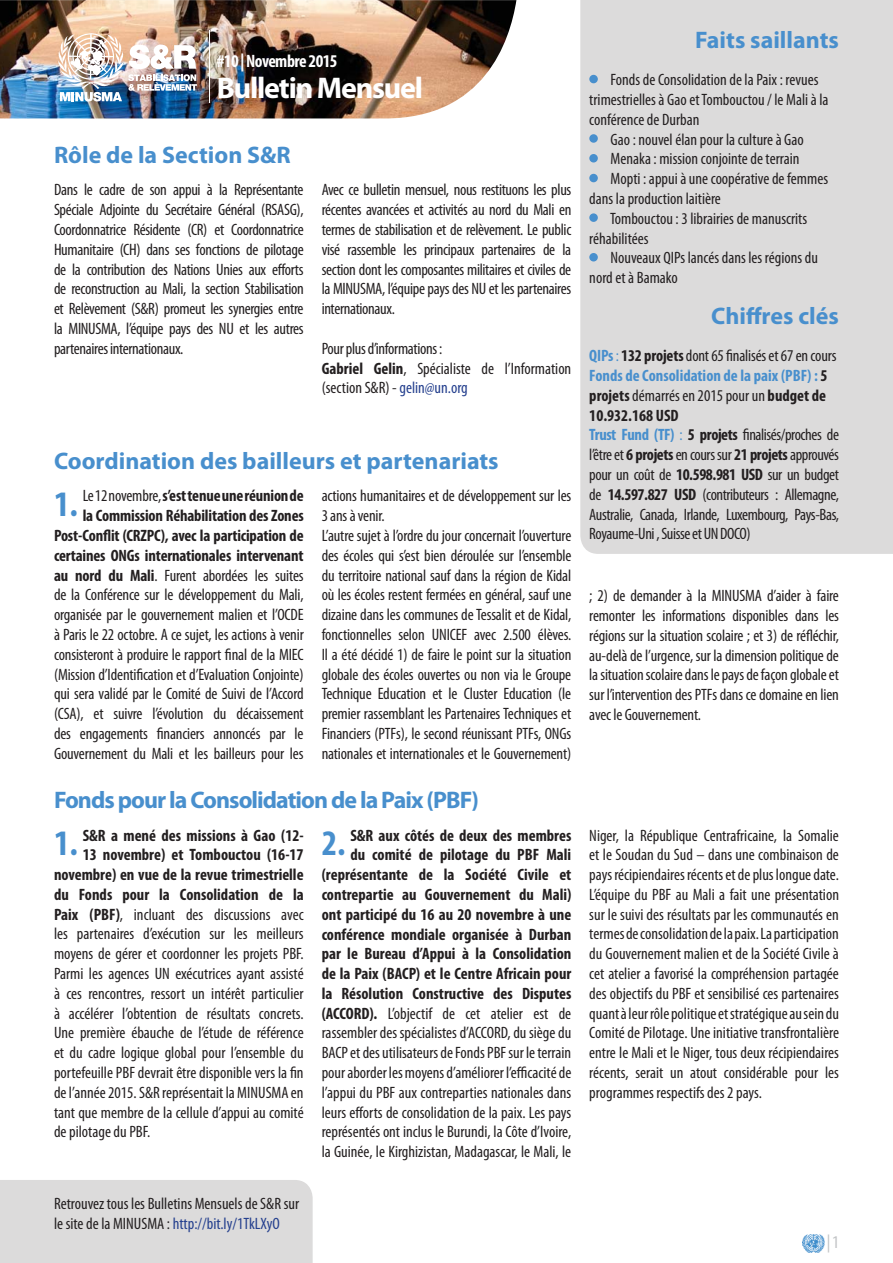
<style>
.page{position:relative;width:893px;height:1263px;background:#fff}
.page>*{position:absolute;margin:0;border:0;box-sizing:border-box;transform-origin:0 0}
.t1{font:700 condensed 36px "Myriad Pro";color:#488fcd}
.t2{font:700 30px "Myriad Pro";letter-spacing:-.04em;color:#fff}
.t3{font:700 24px "Myriad Pro";color:#488fcd}
.t4{font:700 24px "Myriad Pro";letter-spacing:-.04em;color:#488fcd}
.t5{font:700 condensed 18px "Myriad Pro";letter-spacing:-.03em;color:#fff}
.t6{font:condensed 18px "Myriad Pro";color:#c1c3c5}
.t7{font:condensed 16.5px/19.8px "Myriad Pro";letter-spacing:-.01em;color:#231f20}
.t8{font:700 condensed 16.5px "Myriad Pro";color:#231f20}
.s1{font-weight:700}
.s2{color:#25408e}
.s3{font-weight:700;color:#488fcd}
.s4{color:#488fcd}
</style>
<div class="page">
<img style="left:803px;top:1234px;width:22px;height:19px">
<div style="left:580px;top:0;width:313px;height:554px;background:#dcdbdb"></div>
<div style="left:589px;top:75px;width:9px;height:8px;background:#488fcd;border-radius:50%"></div>
<div style="left:589px;top:134px;width:9px;height:9px;background:#488fcd;border-radius:50%"></div>
<div style="left:589px;top:154px;width:9px;height:9px;background:#488fcd;border-radius:50%"></div>
<div style="left:589px;top:174px;width:9px;height:8px;background:#488fcd;border-radius:50%"></div>
<div style="left:589px;top:213px;width:9px;height:9px;background:#488fcd;border-radius:50%"></div>
<div style="left:589px;top:253px;width:9px;height:9px;background:#488fcd;border-radius:50%"></div>
<img style="left:0;top:0;width:516px;height:118px">
<hr style="left:209px;top:31px;width:1px;height:72px;background:#fff">
<img style="left:57px;top:32px;width:140px;height:69px">
<div style="left:0;top:1180px;width:313px;height:83px;background:#dcdbdb"></div>
<p class="t5" style="left:217px;top:54px;width:122px">#10 | Novembre 2015</p>
<h2 class="t2" style="left:217px;top:70px;width:208px">Bulletin Mensuel</h2>
<h3 class="t3" style="left:54px;top:140px;width:238px">Rôle de la Section S&amp;R</h3>
<p class="t7" style="left:54px;top:181px;width:251px;text-align:justify">Dans le cadre de son appui à la Représentante Spéciale Adjointe du Secrétaire Général (RSASG), Coordonnatrice Résidente (CR) et Coordonnatrice Humanitaire (CH) dans ses fonctions de pilotage de la contribution des Nations Unies aux efforts de reconstruction au Mali, la section Stabilisation et Relèvement (S&amp;R) promeut les synergies entre la MINUSMA, l’équipe pays des NU et les autres partenaires internationaux.</p>
<p class="t7" style="left:322px;top:181px;width:251px;text-align:justify">Avec ce bulletin mensuel, nous restituons les plus récentes avancées et activités au nord du Mali en termes de stabilisation et de relèvement. Le public visé rassemble les principaux partenaires de la section dont les composantes militaires et civiles de la MINUSMA, l’équipe pays des NU et les partenaires internationaux.</p>
<p class="t7" style="left:322px;top:339px;width:251px">Pour plus d’informations :<br><span class="s1">Gabriel Gelin</span>, Spécialiste de l’Information (section S&amp;R) - <span class="s2">gelin@un.org</span></p>
<h3 class="t3" style="left:54px;top:446px;width:446px">Coordination des bailleurs et partenariats</h3>
<p class="t7" style="left:54px;top:487px;width:251px;text-align:right">Le 12 novembre, <span class="s1">s’est tenue une réunion de<br>la Commission Réhabilitation des Zones Post-Conflit (CRZPC), avec la participation de certaines ONGs internationales intervenant au nord du Mali</span>. Furent abordées les suites de la Conférence sur le développement du Mali, organisée par le gouvernement malien et l’OCDE à Paris le 22 octobre. A ce sujet, les actions à venir consisteront à produire le rapport final de la MIEC (Mission d’Identification et d’Evaluation Conjointe) qui sera validé par le Comité de Suivi de l’Accord (CSA), et suivre l’évolution du décaissement des engagements financiers annoncés par le Gouvernement du Mali et les bailleurs pour les</p>
<p class="t7" style="left:322px;top:487px;width:251px">actions humanitaires et de développement sur les 3 ans à venir.<br>L’autre sujet à l’ordre du jour concernait l’ouverture des écoles qui s’est bien déroulée sur l’ensemble du territoire national sauf dans la région de Kidal où les écoles restent fermées en général, sauf une dizaine dans les communes de Tessalit et de Kidal, fonctionnelles selon UNICEF avec 2.500 élèves.<br>Il a été décidé 1) de faire le point sur la situation globale des écoles ouvertes ou non via le Groupe Technique Education et le Cluster Education (le premier rassemblant les Partenaires Techniques et Financiers (PTFs), le second réunissant PTFs, ONGs nationales et internationales et le Gouvernement)</p>
<h1 class="t1" style="left:54px;top:490px;width:25px">1.</h1>
<h3 class="t3" style="left:695px;top:26px;width:145px">Faits saillants</h3>
<p class="t7" style="left:610px;top:71px;width:209px">Fonds de Consolidation de la Paix : revues</p>
<p class="t7" style="left:589px;top:91px;width:241px">trimestrielles à Gao et Tombouctou / le Mali à la</p>
<p class="t7" style="left:589px;top:110px;width:112px">conférence de Durban</p>
<p class="t7" style="left:610px;top:130px;width:195px">Gao : nouvel élan pour la culture à Gao</p>
<p class="t7" style="left:610px;top:150px;width:190px">Menaka : mission conjointe de terrain</p>
<p class="t7" style="left:610px;top:170px;width:219px">Mopti : appui à une coopérative de femmes</p>
<p class="t7" style="left:589px;top:190px;width:133px">dans la production laitière</p>
<p class="t7" style="left:610px;top:209px;width:199px">Tombouctou : 3 librairies de manuscrits</p>
<p class="t7" style="left:589px;top:229px;width:61px">réhabilitées</p>
<p class="t7" style="left:610px;top:249px;width:209px">Nouveaux QIPs lancés dans les régions du</p>
<p class="t7" style="left:589px;top:269px;width:90px">nord et à Bamako</p>
<h3 class="t3" style="left:711px;top:302px;width:129px">Chiffres clés</h3>
<p class="t7" style="left:589px;top:347px;width:251px"><span class="s3">QIPs</span> <span class="s4">:</span> <span class="s1">132 projets</span> dont 65 finalisés et 67 en cours <span class="s3">Fonds de Consolidation de la paix (PBF) :</span> <span class="s1">5 projets</span> démarrés en 2015 pour un <span class="s1">budget de 10.932.168 USD<br></span><span class="s3">Trust Fund (TF)</span> <span class="s4">:</span> <span class="s1">5 projets</span> finalisés/proches de l’être et <span class="s1">6 projets</span> en cours sur <span class="s1">21 projets</span> approuvés pour un coût de <span class="s1">10.598.981 USD</span> sur un budget de <span class="s1">14.597.827 USD</span> (contributeurs : Allemagne, Australie, Canada, Irlande, Luxembourg, Pays-Bas, Royaume-Uni , Suisse et UN DOCO)</p>
<p class="t7" style="left:589px;top:587px;width:251px;text-align:justify">; 2) de demander à la MINUSMA d’aider à faire remonter les informations disponibles dans les régions sur la situation scolaire ; et 3) de réfléchir, au-delà de l’urgence, sur la dimension politique de la situation scolaire dans le pays de façon globale et sur l’intervention des PTFs dans ce domaine en lien avec le Gouvernement.</p>
<h3 class="t4" style="left:54px;top:786px;width:426px">Fonds pour la Consolidation de la Paix (PBF)</h3>
<p class="t8" style="left:83px;top:829px;width:222px">S&amp;R a mené des missions à Gao (12-</p>
<p class="t8" style="left:83px;top:848px;width:222px">13 novembre) et Tombouctou (16-17</p>
<p class="t8" style="left:54px;top:868px;width:251px">novembre) en vue de la revue trimestrielle</p>
<p class="t8" style="left:54px;top:888px;width:251px">du Fonds pour la Consolidation de la</p>
<p class="t7" style="left:54px;top:905px;width:251px"><span class="s1">Paix (PBF)</span>, incluant des discussions avec</p>
<p class="t7" style="left:54px;top:925px;width:251px">les partenaires d’exécution sur les meilleurs</p>
<p class="t7" style="left:54px;top:945px;width:251px">moyens de gérer et coordonner les projets PBF.</p>
<p class="t7" style="left:54px;top:965px;width:251px">Parmi les agences UN exécutrices ayant assisté</p>
<p class="t7" style="left:54px;top:985px;width:251px">à ces rencontres, ressort un intérêt particulier</p>
<p class="t7" style="left:54px;top:1004px;width:251px">à accélérer l’obtention de résultats concrets.</p>
<p class="t7" style="left:54px;top:1024px;width:251px">Une première ébauche de l’étude de référence</p>
<p class="t7" style="left:54px;top:1044px;width:251px">et du cadre logique global pour l’ensemble du</p>
<p class="t7" style="left:54px;top:1064px;width:251px">portefeuille PBF devrait être disponible vers la fin</p>
<p class="t7" style="left:54px;top:1084px;width:251px">de l’année 2015. S&amp;R représentait la MINUSMA en</p>
<p class="t7" style="left:54px;top:1103px;width:251px">tant que membre de la cellule d’appui au comité</p>
<p class="t7" style="left:54px;top:1123px;width:98px">de pilotage du PBF.</p>
<h1 class="t1" style="left:322px;top:829px;width:25px">2.</h1>
<p class="t7" style="left:589px;top:826px;width:251px;text-align:justify">Niger, la République Centrafricaine, la Somalie et le Soudan du Sud – dans une combinaison de pays récipiendaires récents et de plus longue date.<br>L’équipe du PBF au Mali a fait une présentation sur le suivi des résultats par les communautés en termes de consolidation de la paix. La participation du Gouvernement malien et de la Société Civile à cet atelier a favorisé la compréhension partagée des objectifs du PBF et sensibilisé ces partenaires quant à leur rôle politique et stratégique au sein du Comité de Pilotage. Une initiative transfrontalière entre le Mali et le Niger, tous deux récipiendaires récents, serait un atout considérable pour les programmes respectifs des 2 pays.</p>
<p class="t7" style="left:322px;top:826px;width:251px;text-align:right"><span class="s1">S&amp;R aux côtés de deux des membres<br>du comité de pilotage du PBF Mali (représentante de la Société Civile et contrepartie au Gouvernement du Mali) ont participé du 16 au 20 novembre à une conférence mondiale organisée à Durban par le Bureau d’Appui à la Consolidation de la Paix (BACP) et le Centre Africain pour la Résolution Constructive des Disputes (ACCORD).</span> L’objectif de cet atelier est de rassembler des spécialistes d’ACCORD, du siège du BACP et des utilisateurs de Fonds PBF sur le terrain pour aborder les moyens d’améliorer l’efficacité de l’appui du PBF aux contreparties nationales dans leurs efforts de consolidation de la paix. Les pays représentés ont inclus le Burundi, la Côte d’Ivoire, la Guinée, le Kirghizistan, Madagascar, le Mali, le</p>
<h1 class="t1" style="left:54px;top:829px;width:25px">1.</h1>
<p class="t7" style="left:54px;top:1195px;width:247px">Retrouvez tous les Bulletins Mensuels de S&amp;R sur le site de la MINUSMA : <span class="s2">http://bit.ly/1TkLXyO</span></p>
<p class="t6" style="left:827px;top:1235px;width:14px">| 1</p>
</div>
